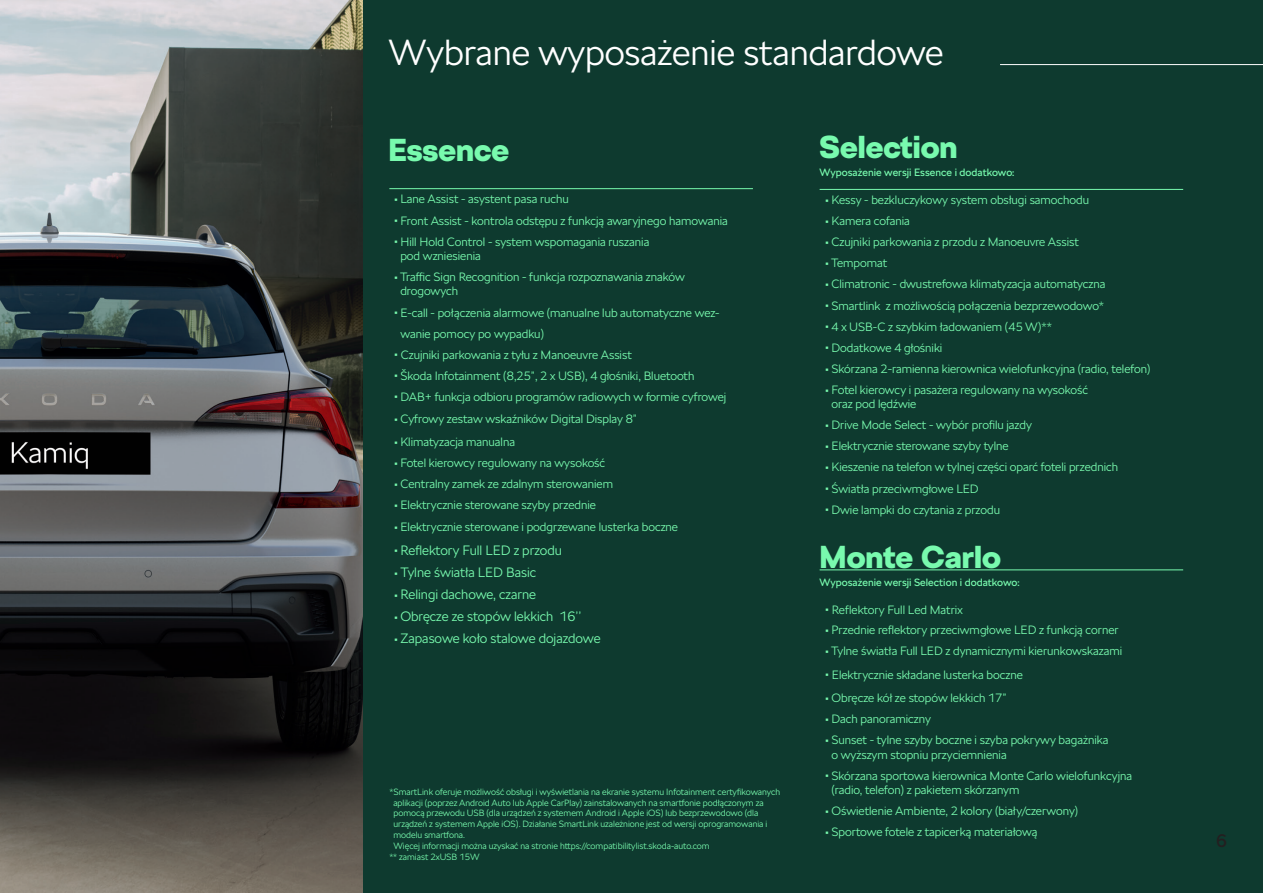
<style>
.page{position:relative;width:1263px;height:893px;background:#0e3a2f}
.page>*{position:absolute;margin:0;border:0;box-sizing:border-box;transform-origin:0 0}
._04_Subhead_17pt{font:300 36px "SKODA Next";color:#fff}
.t1{font:900 31.5px "SKODA Next";color:#78faae}
.t2{font:18px "SKODA Next";color:#231f20}
.t3{font:300 13.5px "SKODA Next";color:#78faae}
._04_Subhead_17pt-2{font:300 12px/14.4px "SKODA Next";color:#78faae}
.t4{font:10.5px "SKODA Next";color:#78faae}
.t5{font:300 9px/10.8px "SKODA Next";color:#78faae}
.s1{font-weight:700}
.s2{font-weight:700;font-size:12px}
</style>
<div class="page">
<img style="left:0;top:0;width:362px;height:893px">
<hr style="left:1000px;top:64px;width:263px;height:1px;background:#fff">
<hr style="left:389px;top:188px;width:364px;height:1px;background:#78faae">
<hr style="left:820px;top:189px;width:363px;height:1px;background:#78faae">
<hr style="left:820px;top:569px;width:363px;height:1px;background:#78faae">
<p class="_04_Subhead_17pt" style="left:388px;top:28px;width:557px">Wybrane wyposażenie standardowe</p>
<p class="t1" style="left:388px;top:129px;width:122px">Essence</p>
<p class="_04_Subhead_17pt-2" style="left:394px;top:192px;width:176px"><span class="s1">•</span> Lane Assist - asystent pasa ruchu</p>
<p class="_04_Subhead_17pt-2" style="left:394px;top:213px;width:335px"><span class="s1">•</span> Front Assist - kontrola odstępu z funkcją awaryjnego hamowania</p>
<p class="_04_Subhead_17pt-2" style="left:400px;top:234px;width:250px;text-indent:-6px"><span class="s1">•</span> Hill Hold Control - system wspomagania ruszania pod wzniesienia</p>
<p class="_04_Subhead_17pt-2" style="left:400px;top:270px;width:286px;text-indent:-6px"><span class="s1">•</span> Traffic Sign Recognition - funkcja rozpoznawania znaków drogowych</p>
<p class="_04_Subhead_17pt-2" style="left:400px;top:302px;width:321px;line-height:21px;text-indent:-6px"><span class="s1">•</span> E-call - połączenia alarmowe (manualne lub automatyczne wez&shy;wanie pomocy po wypadku)</p>
<p class="_04_Subhead_17pt-2" style="left:394px;top:347px;width:239px"><span class="s1">•</span> Czujniki parkowania z tyłu z Manoeuvre Assist</p>
<p class="_04_Subhead_17pt-2" style="left:394px;top:368px;width:301px"><span class="s1">•</span> Škoda Infotainment (8,25”, 2 x USB), 4 głośniki, Bluetooth</p>
<p class="_04_Subhead_17pt-2" style="left:394px;top:389px;width:333px"><span class="s1">•</span> DAB+ funkcja odbioru programów radiowych w formie cyfrowej</p>
<p class="_04_Subhead_17pt-2" style="left:394px;top:412px;width:244px"><span class="s1">•</span> Cyfrowy zestaw wskaźników Digital Display 8”</p>
<p class="_04_Subhead_17pt-2" style="left:394px;top:435px;width:122px"><span class="s1">•</span> Klimatyzacja manualna</p>
<p class="_04_Subhead_17pt-2" style="left:394px;top:456px;width:212px"><span class="s1">•</span> Fotel kierowcy regulowany na wysokość</p>
<p class="_04_Subhead_17pt-2" style="left:394px;top:477px;width:220px"><span class="s1">•</span> Centralny zamek ze zdalnym sterowaniem</p>
<p class="_04_Subhead_17pt-2" style="left:394px;top:498px;width:203px"><span class="s1">•</span> Elektrycznie sterowane szyby przednie</p>
<p class="_04_Subhead_17pt-2" style="left:394px;top:520px;width:285px"><span class="s1">•</span> Elektrycznie sterowane i podgrzewane lusterka boczne</p>
<p class="t3" style="left:394px;top:541px;width:169px"><span class="s2">•</span> Reflektory Full LED z przodu</p>
<p class="t3" style="left:394px;top:563px;width:143px"><span class="s2">•</span> Tylne światła LED Basic</p>
<p class="t3" style="left:394px;top:585px;width:143px"><span class="s2">•</span> Relingi dachowe, czarne</p>
<p class="t3" style="left:394px;top:607px;width:188px"><span class="s2">•</span> Obręcze ze stopów lekkich 16’’</p>
<p class="t3" style="left:394px;top:629px;width:208px"><span class="s2">•</span> Zapasowe koło stalowe dojazdowe</p>
<p class="t5" style="left:393px;top:786px;width:388px;text-indent:-4px">*SmartLink oferuje możliwość obsługi i wyświetlania na ekranie systemu Infotainment certyfikowanych aplikacji (poprzez Android Auto lub Apple CarPlay) zainstalowanych na smartfonie podłączonym za pomocą przewodu USB (dla urządzeń z systemem Android i Apple iOS) lub bezprzewodowo (dla urządzeń z systemem Apple iOS). Działanie SmartLink uzależnione jest od wersji oprogramowania i modelu smartfona.<br>Więcej informacji można uzyskać na stronie https://compatibilitylist.skoda-auto.com</p>
<p class="t5" style="left:389px;top:851px;width:92px">** zamiast 2xUSB 15W</p>
<p class="t1" style="left:820px;top:125px;width:140px">Selection</p>
<p class="t4" style="left:820px;top:165px;width:196px">Wyposażenie wersji Essence i dodatkowo:</p>
<p class="_04_Subhead_17pt-2" style="left:826px;top:193px;width:265px"><span class="s1">•</span> Kessy - bezkluczykowy system obsługi samochodu</p>
<p class="_04_Subhead_17pt-2" style="left:826px;top:214px;width:86px"><span class="s1">•</span> Kamera cofania</p>
<p class="_04_Subhead_17pt-2" style="left:826px;top:235px;width:255px"><span class="s1">•</span> Czujniki parkowania z przodu z Manoeuvre Assist</p>
<p class="_04_Subhead_17pt-2" style="left:826px;top:256px;width:63px"><span class="s1">•</span> Tempomat</p>
<p class="_04_Subhead_17pt-2" style="left:826px;top:277px;width:281px"><span class="s1">•</span> Climatronic - dwustrefowa klimatyzacja automatyczna</p>
<p class="_04_Subhead_17pt-2" style="left:826px;top:298px;width:280px"><span class="s1">•</span> Smartlink z możliwością połączenia bezprzewodowo*</p>
<p class="_04_Subhead_17pt-2" style="left:826px;top:319px;width:228px"><span class="s1">•</span> 4 x USB-C z szybkim ładowaniem (45 W)**</p>
<p class="_04_Subhead_17pt-2" style="left:826px;top:340px;width:118px"><span class="s1">•</span> Dodatkowe 4 głośniki</p>
<p class="_04_Subhead_17pt-2" style="left:826px;top:361px;width:326px"><span class="s1">•</span> Skórzana 2-ramienna kierownica wielofunkcyjna (radio, telefon)</p>
<p class="_04_Subhead_17pt-2" style="left:831px;top:383px;width:258px;text-indent:-6px"><span class="s1">•</span> Fotel kierowcy i pasażera regulowany na wysokość oraz pod lędźwie</p>
<p class="_04_Subhead_17pt-2" style="left:826px;top:418px;width:208px"><span class="s1">•</span> Drive Mode Select - wybór profilu jazdy</p>
<p class="_04_Subhead_17pt-2" style="left:826px;top:439px;width:184px"><span class="s1">•</span> Elektrycznie sterowane szyby tylne</p>
<p class="_04_Subhead_17pt-2" style="left:826px;top:460px;width:294px"><span class="s1">•</span> Kieszenie na telefon w tylnej części oparć foteli przednich</p>
<p class="_04_Subhead_17pt-2" style="left:826px;top:481px;width:155px"><span class="s1">•</span> Światła przeciwmgłowe LED</p>
<p class="_04_Subhead_17pt-2" style="left:826px;top:502px;width:176px"><span class="s1">•</span> Dwie lampki do czytania z przodu</p>
<p class="t1" style="left:820px;top:536px;width:183px">Monte Carlo</p>
<p class="t4" style="left:820px;top:575px;width:202px">Wyposażenie wersji Selection i dodatkowo:</p>
<p class="_04_Subhead_17pt-2" style="left:826px;top:603px;width:139px"><span class="s1">•</span> Reflektory Full Led Matrix</p>
<p class="_04_Subhead_17pt-2" style="left:826px;top:623px;width:295px"><span class="s1">•</span> Przednie reflektory przeciwmgłowe LED z funkcją corner</p>
<p class="_04_Subhead_17pt-2" style="left:826px;top:644px;width:298px"><span class="s1">•</span> Tylne światła Full LED z dynamicznymi kierunkowskazami</p>
<p class="_04_Subhead_17pt-2" style="left:826px;top:667px;width:199px"><span class="s1">•</span> Elektrycznie składane lusterka boczne</p>
<p class="_04_Subhead_17pt-2" style="left:826px;top:691px;width:182px"><span class="s1">•</span> Obręcze kół ze stopów lekkich 17”</p>
<p class="_04_Subhead_17pt-2" style="left:826px;top:712px;width:107px"><span class="s1">•</span> Dach panoramiczny</p>
<p class="_04_Subhead_17pt-2" style="left:831px;top:733px;width:278px;text-indent:-6px"><span class="s1">•</span> Sunset - tylne szyby boczne i szyba pokrywy bagażnika o wyższym stopniu przyciemnienia</p>
<p class="_04_Subhead_17pt-2" style="left:831px;top:768px;width:302px;text-indent:-6px"><span class="s1">•</span> Skórzana sportowa kierownica Monte Carlo wielofunkcyjna (radio, telefon) z pakietem skórzanym</p>
<p class="_04_Subhead_17pt-2" style="left:826px;top:804px;width:254px"><span class="s1">•</span> Oświetlenie Ambiente, 2 kolory (biały/czerwony)</p>
<p class="_04_Subhead_17pt-2" style="left:826px;top:825px;width:213px"><span class="s1">•</span> Sportowe fotele z tapicerką materiałową</p>
<h3 class="t2" style="left:1216px;top:829px;width:12px">6</h3>
</div>
